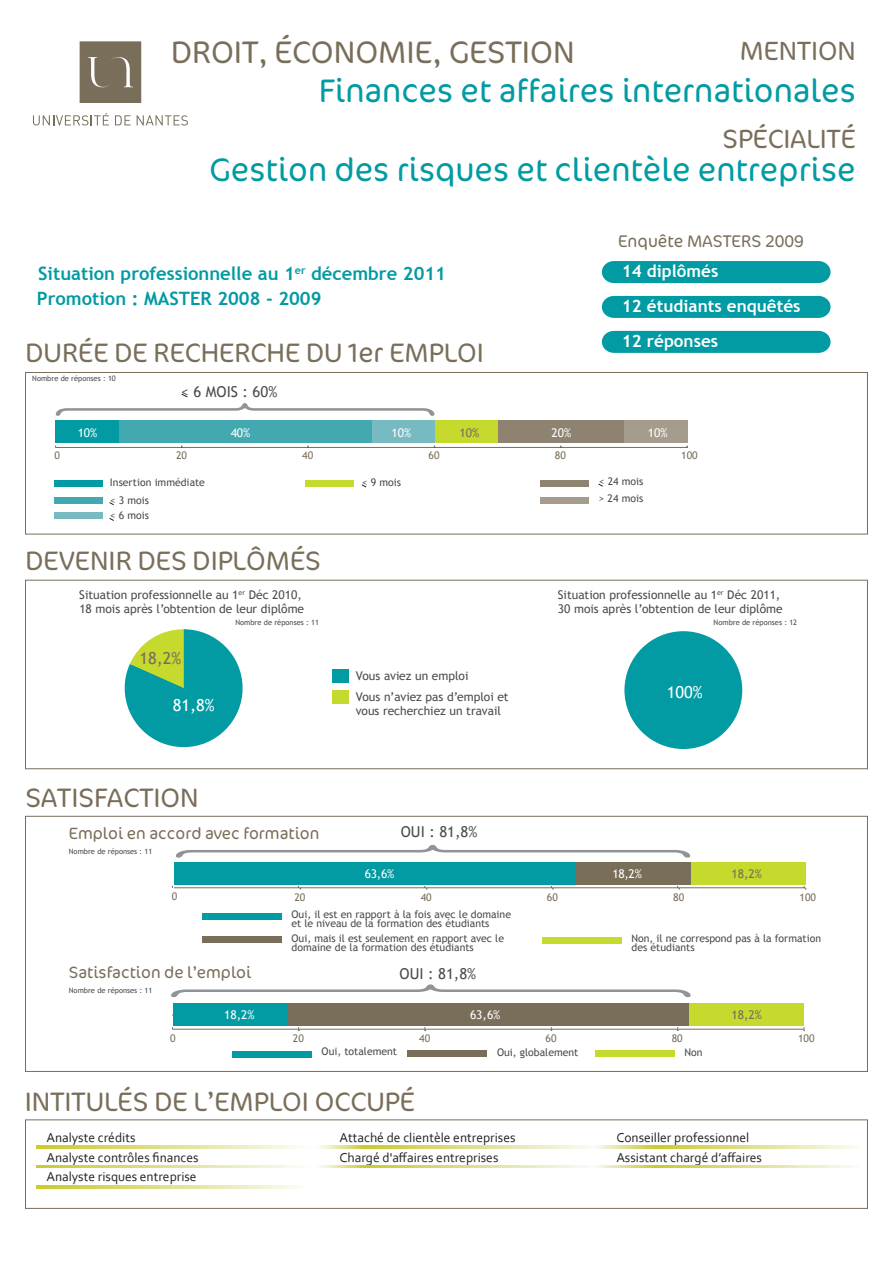
<style>
.page{position:relative;width:893px;height:1263px;background:#fff}
.page>*{position:absolute;margin:0;border:0;box-sizing:border-box;transform-origin:0 0}
.t1{font:300 33px "Cocon";color:#029ba3}
.t2{font:300 31.5px "Cocon";color:#796e5a}
.t3{font:300 27px "Cocon";color:#796e5a}
.t4{font:300 26.7px "Cocon";color:#796e5a}
.t5{font:700 18.45px "Trebuchet MS";color:#029ba3}
.t6{font:700 17.1px/35px "Trebuchet MS";color:#fff}
.t7{font:300 17.1px "Cocon";color:#796e5a}
.t8{font:300 16.5px "Cocon";color:#796e5a}
.t9{font:16.5px "Trebuchet MS";color:#fff}
.t10{font:16.5px "Trebuchet MS";color:#796e5a}
.t11{font:15px "Trebuchet MS";color:#4b4c4d}
.t12{font:13.5px/19.5px "Corbel";color:#231f20}
.t13{font:12px/14.4px "Trebuchet MS";color:#4b4c4d}
.t14{font:12px "Trebuchet MS";color:#fff}
.t15{font:12px "Trebuchet MS";color:#796e5a}
.t16{font:10.5px/9px "Trebuchet MS";color:#4b4c4d}
.t17{font:10.5px "Trebuchet MS";color:#796e5a}
.t18{font:7.5px "Trebuchet MS";color:#4b4c4d}
</style>
<div class="page">
<hr style="left:56px;top:447px;width:631px;height:1px;background:#796e5a">
<div style="left:624px;top:420px;width:63px;height:23px;background:#a69c8d"></div>
<div style="left:498px;top:420px;width:126px;height:23px;background:#8e8371"></div>
<div style="left:435px;top:420px;width:63px;height:23px;background:#c6d92d"></div>
<div style="left:371px;top:420px;width:64px;height:23px;background:#78bac1"></div>
<div style="left:119px;top:420px;width:252px;height:23px;background:#42a9b1"></div>
<div style="left:56px;top:420px;width:63px;height:23px;background:#029ba3"></div>
<div style="left:54px;top:480px;width:49px;height:6px;background:#029ba3"></div>
<div style="left:305px;top:480px;width:49px;height:6px;background:#c6d92d"></div>
<div style="left:540px;top:480px;width:49px;height:6px;background:#8e8371"></div>
<div style="left:540px;top:497px;width:49px;height:6px;background:#a69c8d"></div>
<svg style="left:124px;top:629px;width:119px;height:119px"></svg>
<div style="left:624px;top:631px;width:118px;height:118px;background:#029ba3;border-radius:59px"></div>
<hr style="left:174px;top:887px;width:632px;height:1px;background:#796e5a">
<div style="left:691px;top:862px;width:115px;height:23px;background:#c6d92d"></div>
<div style="left:576px;top:862px;width:115px;height:23px;background:#796e5a"></div>
<div style="left:174px;top:862px;width:402px;height:23px;background:#029ba3"></div>
<hr style="left:173px;top:1029px;width:631px;height:1px;background:#796e5a">
<div style="left:689px;top:1003px;width:115px;height:23px;background:#c6d92d"></div>
<div style="left:287px;top:1003px;width:402px;height:23px;background:#796e5a"></div>
<div style="left:173px;top:1003px;width:114px;height:23px;background:#029ba3"></div>
<div style="left:25px;top:816px;width:843px;height:256px;border:1px solid #796e5a"></div>
<div style="left:408px;top:1051px;width:79px;height:6px;background:#796e5a"></div>
<div style="left:232px;top:1051px;width:80px;height:6px;background:#029ba3"></div>
<svg style="left:171px;top:984px;width:520px;height:13px"></svg>
<div style="left:202px;top:913px;width:80px;height:6px;background:#029ba3"></div>
<svg style="left:176px;top:845px;width:514px;height:13px"></svg>
<div style="left:25px;top:1119px;width:843px;height:90px;border:1px solid #796e5a"></div>
<div style="left:202px;top:936px;width:80px;height:6px;background:#796e5a"></div>
<div style="left:542px;top:937px;width:80px;height:6px;background:#c6d92d"></div>
<div style="left:595px;top:1051px;width:79px;height:6px;background:#c6d92d"></div>
<div style="left:25px;top:580px;width:843px;height:189px;border:1px solid #796e5a"></div>
<div style="left:332px;top:669px;width:17px;height:14px;background:#029ba3"></div>
<div style="left:332px;top:690px;width:17px;height:13px;background:#c6d92d"></div>
<div style="left:25px;top:372px;width:843px;height:162px;border:1px solid #796e5a"></div>
<div style="left:54px;top:497px;width:49px;height:6px;background:#42a9b1"></div>
<div style="left:54px;top:513px;width:49px;height:6px;background:#78bac1"></div>
<svg style="left:56px;top:393px;width:378px;height:23px"></svg>
<svg style="left:37px;top:1145px;width:820px;height:3px"></svg>
<svg style="left:37px;top:1165px;width:820px;height:3px"></svg>
<svg style="left:37px;top:1185px;width:265px;height:3px"></svg>
<div style="left:602px;top:261px;width:228px;height:22px;background:#029ba3"></div>
<div style="left:602px;top:296px;width:228px;height:22px;background:#029ba3"></div>
<div style="left:602px;top:331px;width:228px;height:22px;background:#029ba3"></div>
<svg style="left:33px;top:113px;width:76px;height:13px"></svg>
<svg style="left:115px;top:115px;width:15px;height:10px"></svg>
<svg style="left:137px;top:115px;width:51px;height:11px"></svg>
<svg style="left:80px;top:41px;width:61px;height:62px"></svg>
<h2 class="t2" style="left:171px;top:34px;width:405px">DROIT, ÉCONOMIE, GESTION</h2>
<h3 class="t4" style="left:740px;top:35px;width:118px">MENTION</h3>
<h1 class="t1" style="left:319px;top:72px;width:538px">Finances et affaires internationales</h1>
<h3 class="t4" style="left:723px;top:123px;width:135px">SPÉCIALITÉ</h3>
<h1 class="t1" style="left:209px;top:151px;width:648px">Gestion des risques et clientèle entreprise</h1>
<h3 class="t5" style="left:38px;top:262px;width:409px">Situation professionnelle au 1<sup>er</sup> décembre 2011</h3>
<h3 class="t5" style="left:37px;top:287px;width:286px">Promotion : MASTER 2008 - 2009</h3>
<h3 class="t3" style="left:26px;top:337px;width:460px">DURÉE DE RECHERCHE DU 1er EMPLOI</h3>
<p class="t18" style="left:32px;top:374px;width:85px">Nombre de réponses : 10</p>
<h3 class="t11" style="left:181px;top:383px;width:98px">&lt; 6 MOIS : 60%</h3>
<p class="t14" style="left:78px;top:425px;width:21px">10%</p>
<p class="t14" style="left:392px;top:425px;width:21px">10%</p>
<p class="t14" style="left:552px;top:425px;width:21px">20%</p>
<p class="t14" style="left:231px;top:425px;width:21px">40%</p>
<p class="t15" style="left:459px;top:425px;width:21px">10%</p>
<h3 class="t7" style="left:618px;top:231px;width:187px">Enquête MASTERS 2009</h3>
<h3 class="t6" style="left:622px;top:253px;width:180px">14 diplômés<br>12 étudiants enquêtés<br>12 réponses</h3>
<p class="t14" style="left:648px;top:425px;width:21px">10%</p>
<p class="t17" style="left:54px;top:449px;width:7px">0</p>
<p class="t17" style="left:176px;top:449px;width:13px">20</p>
<p class="t17" style="left:302px;top:449px;width:13px">40</p>
<p class="t17" style="left:429px;top:449px;width:13px">60</p>
<p class="t17" style="left:555px;top:449px;width:13px">80</p>
<p class="t17" style="left:681px;top:449px;width:18px">100</p>
<p class="t16" style="left:110px;top:478px;width:97px">Insertion immédiate</p>
<p class="t16" style="left:362px;top:478px;width:40px">&lt; 9 mois</p>
<p class="t16" style="left:599px;top:473px;width:46px;line-height:17px">&lt; 24 mois &gt; 24 mois</p>
<p class="t16" style="left:110px;top:496px;width:40px">&lt; 3 mois</p>
<p class="t16" style="left:110px;top:511px;width:40px">&lt; 6 mois</p>
<h3 class="t3" style="left:26px;top:545px;width:297px">DEVENIR DES DIPLÔMÉS</h3>
<p class="t13" style="left:79px;top:587px;width:226px">Situation professionnelle au 1<sup>er</sup> Déc 2010,<br>18 mois après l’obtention de leur diplôme</p>
<p class="t13" style="left:558px;top:587px;width:226px">Situation professionnelle au 1<sup>er</sup> Déc 2011,<br>30 mois après l’obtention de leur diplôme</p>
<h3 class="t10" style="left:139px;top:649px;width:43px">18,2%</h3>
<h3 class="t9" style="left:173px;top:695px;width:43px">81,8%</h3>
<p class="t18" style="left:235px;top:618px;width:85px">Nombre de réponses : 11</p>
<p class="t18" style="left:714px;top:618px;width:85px">Nombre de réponses : 12</p>
<p class="t13" style="left:356px;top:665px;width:154px;line-height:20.7px">Vous aviez un emploi<br>Vous n’aviez pas d’emploi et</p>
<p class="t13" style="left:356px;top:704px;width:147px">vous recherchiez un travail</p>
<h3 class="t9" style="left:667px;top:682px;width:37px">100%</h3>
<h3 class="t3" style="left:26px;top:782px;width:175px">SATISFACTION</h3>
<h3 class="t8" style="left:69px;top:824px;width:252px">Emploi en accord avec formation</h3>
<p class="t18" style="left:69px;top:847px;width:85px">Nombre de réponses : 11</p>
<h3 class="t11" style="left:401px;top:823px;width:78px">OUI : 81,8%</h3>
<p class="t14" style="left:365px;top:867px;width:31px">63,6%</p>
<p class="t14" style="left:612px;top:867px;width:31px">18,2%</p>
<p class="t15" style="left:732px;top:867px;width:32px">18,2%</p>
<p class="t17" style="left:172px;top:890px;width:7px">0</p>
<p class="t17" style="left:294px;top:891px;width:13px">20</p>
<p class="t17" style="left:421px;top:891px;width:13px">40</p>
<p class="t17" style="left:547px;top:891px;width:13px">60</p>
<p class="t17" style="left:673px;top:891px;width:13px">80</p>
<p class="t17" style="left:800px;top:891px;width:18px">100</p>
<h3 class="t8" style="left:69px;top:963px;width:184px">Satisfaction de l’emploi</h3>
<p class="t18" style="left:69px;top:986px;width:85px">Nombre de réponses : 11</p>
<p class="t16" style="left:291px;top:910px;width:221px">Oui, il est en rapport à la fois avec le domaine et le niveau de la formation des étudiants</p>
<p class="t16" style="left:291px;top:933px;width:214px">Oui, mais il est seulement en rapport avec le domaine de la formation des étudiants</p>
<h3 class="t11" style="left:400px;top:965px;width:78px">OUI : 81,8%</h3>
<p class="t16" style="left:632px;top:934px;width:191px">Non, il ne correspond pas à la formation des étudiants</p>
<p class="t14" style="left:224px;top:1007px;width:32px">18,2%</p>
<p class="t14" style="left:470px;top:1007px;width:32px">63,6%</p>
<p class="t15" style="left:732px;top:1007px;width:32px">18,2%</p>
<p class="t17" style="left:170px;top:1032px;width:7px">0</p>
<p class="t17" style="left:293px;top:1032px;width:13px">20</p>
<p class="t17" style="left:419px;top:1032px;width:13px">40</p>
<p class="t17" style="left:545px;top:1032px;width:13px">60</p>
<p class="t17" style="left:672px;top:1032px;width:13px">80</p>
<p class="t17" style="left:798px;top:1032px;width:18px">100</p>
<p class="t16" style="left:322px;top:1047px;width:77px">Oui, totalement</p>
<p class="t16" style="left:497px;top:1048px;width:83px">Oui, globalement</p>
<p class="t16" style="left:684px;top:1048px;width:20px">Non</p>
<h3 class="t3" style="left:25px;top:1086px;width:391px">INTITULÉS DE L’EMPLOI OCCUPÉ</h3>
<p class="t12" style="left:46px;top:1128px;width:154px">Analyste crédits<br>Analyste contrôles finances<br>Analyste risques entreprise</p>
<p class="t12" style="left:340px;top:1128px;width:177px">Attaché de clientèle entreprises<br>Chargé d'affaires entreprises</p>
<p class="t12" style="left:616px;top:1128px;width:147px">Conseiller professionnel<br>Assistant chargé d’affaires</p>
</div>
